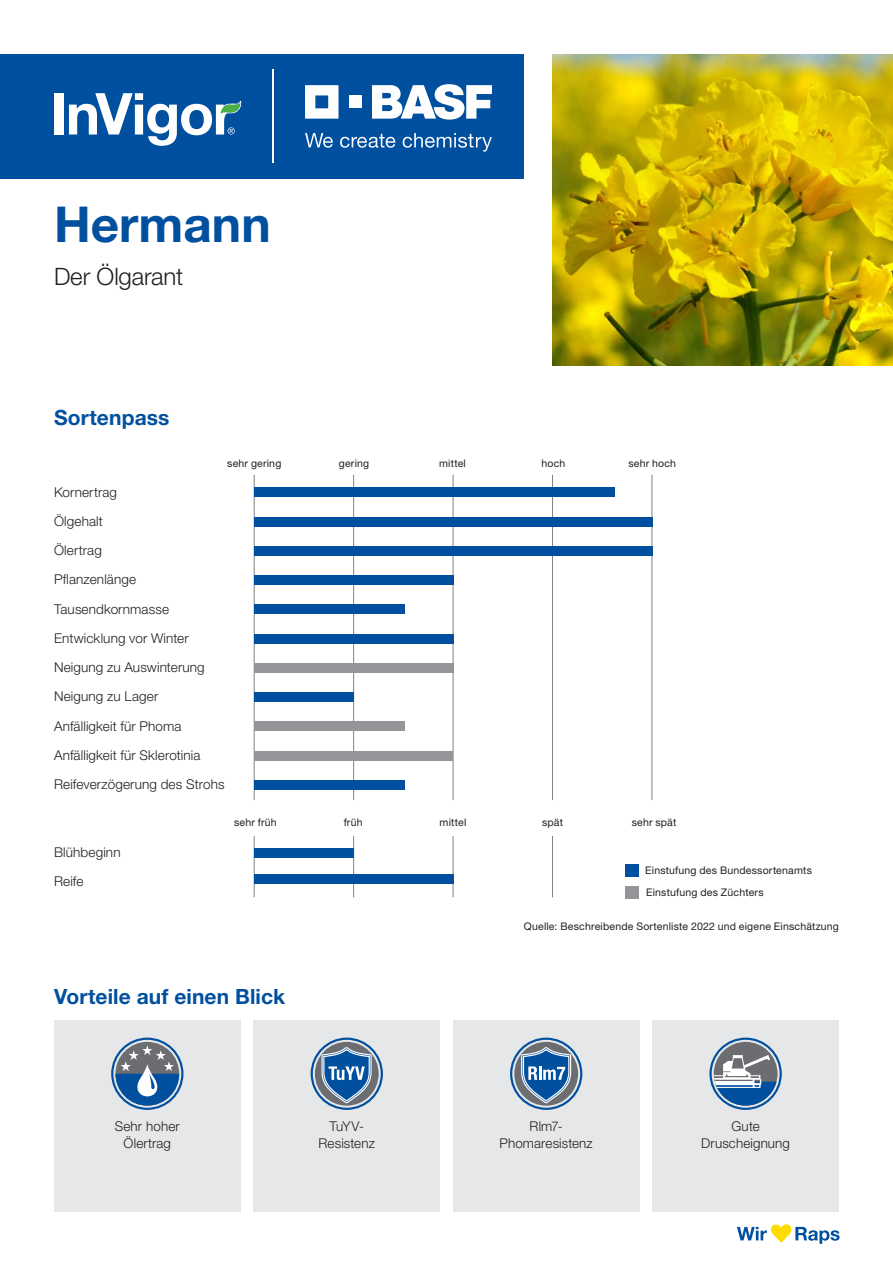
<style>
.page{position:relative;width:893px;height:1263px;background:#fff}
.page>*{position:absolute;margin:0;border:0;box-sizing:border-box;transform-origin:0 0}
.t1{font:700 49.5px "Helvetica Neue LT Std";color:#01509f}
.t2{font:300 24px "Helvetica Neue LT Std";letter-spacing:-.005em;color:#231f20}
.t3{font:700 21px "Helvetica Neue LT Std";letter-spacing:.005em;color:#01509f}
.t4{font:300 13.5px/29.2px "Helvetica Neue LT Std";letter-spacing:.01em;color:#231f20;text-align:center}
.t5{font:10.5px/22.2px "Helvetica Neue LT Std";letter-spacing:.02em;color:#231f20}
</style>
<div class="page">
<div style="left:54px;top:1020px;width:187px;height:192px;background:#e6e7e9"></div>
<div style="left:253px;top:1020px;width:187px;height:192px;background:#e6e7e9"></div>
<div style="left:453px;top:1020px;width:186px;height:192px;background:#e6e7e9"></div>
<div style="left:652px;top:1020px;width:187px;height:192px;background:#e6e7e9"></div>
<img style="left:553px;top:54px;width:340px;height:312px">
<div style="left:625px;top:864px;width:14px;height:12px;background:#01509f"></div>
<div style="left:625px;top:886px;width:14px;height:13px;background:#939598"></div>
<hr style="left:552px;top:475px;width:1px;height:325px;background:#808285">
<hr style="left:552px;top:836px;width:1px;height:61px;background:#808285">
<hr style="left:652px;top:475px;width:1px;height:325px;background:#808285">
<hr style="left:453px;top:475px;width:1px;height:325px;background:#808285">
<hr style="left:453px;top:836px;width:1px;height:61px;background:#808285">
<hr style="left:353px;top:475px;width:1px;height:325px;background:#808285">
<hr style="left:353px;top:836px;width:1px;height:61px;background:#808285">
<hr style="left:254px;top:475px;width:1px;height:325px;background:#808285">
<hr style="left:254px;top:836px;width:1px;height:61px;background:#808285">
<div style="left:254px;top:751px;width:199px;height:9px;background:#939598"></div>
<div style="left:254px;top:721px;width:151px;height:10px;background:#939598"></div>
<div style="left:254px;top:663px;width:199px;height:10px;background:#939598"></div>
<div style="left:254px;top:874px;width:199px;height:10px;background:#01509f"></div>
<div style="left:254px;top:848px;width:100px;height:9px;background:#01509f"></div>
<div style="left:254px;top:487px;width:361px;height:10px;background:#01509f"></div>
<div style="left:254px;top:517px;width:398px;height:9px;background:#01509f"></div>
<div style="left:254px;top:575px;width:199px;height:10px;background:#01509f"></div>
<div style="left:254px;top:634px;width:199px;height:9px;background:#01509f"></div>
<div style="left:254px;top:546px;width:398px;height:10px;background:#01509f"></div>
<div style="left:254px;top:604px;width:151px;height:10px;background:#01509f"></div>
<div style="left:254px;top:692px;width:100px;height:10px;background:#01509f"></div>
<div style="left:254px;top:780px;width:151px;height:10px;background:#01509f"></div>
<svg style="left:115px;top:1042px;width:64px;height:64px;background:#6b88a6"></svg>
<div style="left:111px;top:1037px;width:72px;height:73px;border:2px solid #01509f;border-radius:50%"></div>
<svg style="left:714px;top:1042px;width:63px;height:64px"></svg>
<div style="left:709px;top:1037px;width:73px;height:73px;border:2px solid #01509f;border-radius:50%"></div>
<svg style="left:315px;top:1042px;width:64px;height:64px"></svg>
<div style="left:311px;top:1037px;width:72px;height:73px;border:2px solid #01509f;border-radius:50%"></div>
<svg style="left:514px;top:1042px;width:64px;height:64px"></svg>
<div style="left:510px;top:1037px;width:72px;height:73px;border:2px solid #01509f;border-radius:50%"></div>
<div style="left:0;top:54px;width:523px;height:125px;background:#01509f"></div>
<div style="left:54px;top:93px;width:9px;height:41px;background:#fff"></div>
<svg style="left:69px;top:93px;width:172px;height:53px"></svg>
<hr style="left:272px;top:70px;width:2px;height:93px;background:#fff">
<svg style="left:305px;top:85px;width:33px;height:34px"></svg>
<div style="left:349px;top:95px;width:13px;height:13px;background:#fff"></div>
<svg style="left:372px;top:84px;width:120px;height:36px"></svg>
<svg style="left:305px;top:133px;width:28px;height:15px"></svg>
<svg style="left:340px;top:134px;width:55px;height:14px"></svg>
<svg style="left:403px;top:133px;width:89px;height:19px"></svg>
<svg style="left:737px;top:1224px;width:103px;height:20px"></svg>
<h1 class="t1" style="left:54px;top:194px;width:218px">Hermann</h1>
<h2 class="t2" style="left:54px;top:262px;width:131px">Der Ölgarant</h2>
<h3 class="t3" style="left:54px;top:405px;width:117px">Sortenpass</h3>
<p class="t5" style="left:227px;top:452px;width:56px">sehr gering</p>
<p class="t5" style="left:628px;top:452px;width:49px">sehr hoch</p>
<p class="t5" style="left:339px;top:452px;width:32px">gering</p>
<p class="t5" style="left:439px;top:452px;width:28px">mittel</p>
<p class="t5" style="left:541px;top:452px;width:25px">hoch</p>
<p class="t4" style="left:54px;top:477px;width:172px;text-align:left">Kornertrag<br>Ölgehalt<br>Ölertrag<br>Pflanzenlänge<br>Tausendkornmasse<br>Entwicklung vor Winter<br>Neigung zu Auswinterung<br>Neigung zu Lager<br>Anfälligkeit für Phoma<br>Anfälligkeit für Sklerotinia<br>Reifeverzögerung des Strohs</p>
<p class="t4" style="left:54px;top:837px;width:68px;text-align:left">Blühbeginn<br>Reife</p>
<p class="t5" style="left:234px;top:811px;width:44px">sehr früh</p>
<p class="t5" style="left:344px;top:811px;width:20px">früh</p>
<p class="t5" style="left:440px;top:811px;width:28px">mittel</p>
<p class="t5" style="left:542px;top:811px;width:22px">spät</p>
<p class="t5" style="left:632px;top:811px;width:46px">sehr spät</p>
<p class="t5" style="left:645px;top:859px;width:168px">Einstufung des Bundessortenamts<br>Einstufung des Züchters</p>
<p class="t5" style="left:524px;top:915px;width:317px">Quelle: Beschreibende Sortenliste 2022 und eigene Einschätzung</p>
<h3 class="t3" style="left:54px;top:983px;width:233px">Vorteile auf einen Blick</h3>
<p class="t4" style="left:115px;top:1117px;width:66px;line-height:17px">Sehr hoher<br>Ölertrag</p>
<p class="t4" style="left:319px;top:1117px;width:58px;line-height:17px">TuYV-<br>Resistenz</p>
<p class="t4" style="left:500px;top:1117px;width:95px;line-height:17px">Rlm7-<br>Phomaresistenz</p>
<p class="t4" style="left:701px;top:1117px;width:90px;line-height:17px">Gute<br>Druscheignung</p>
</div>
